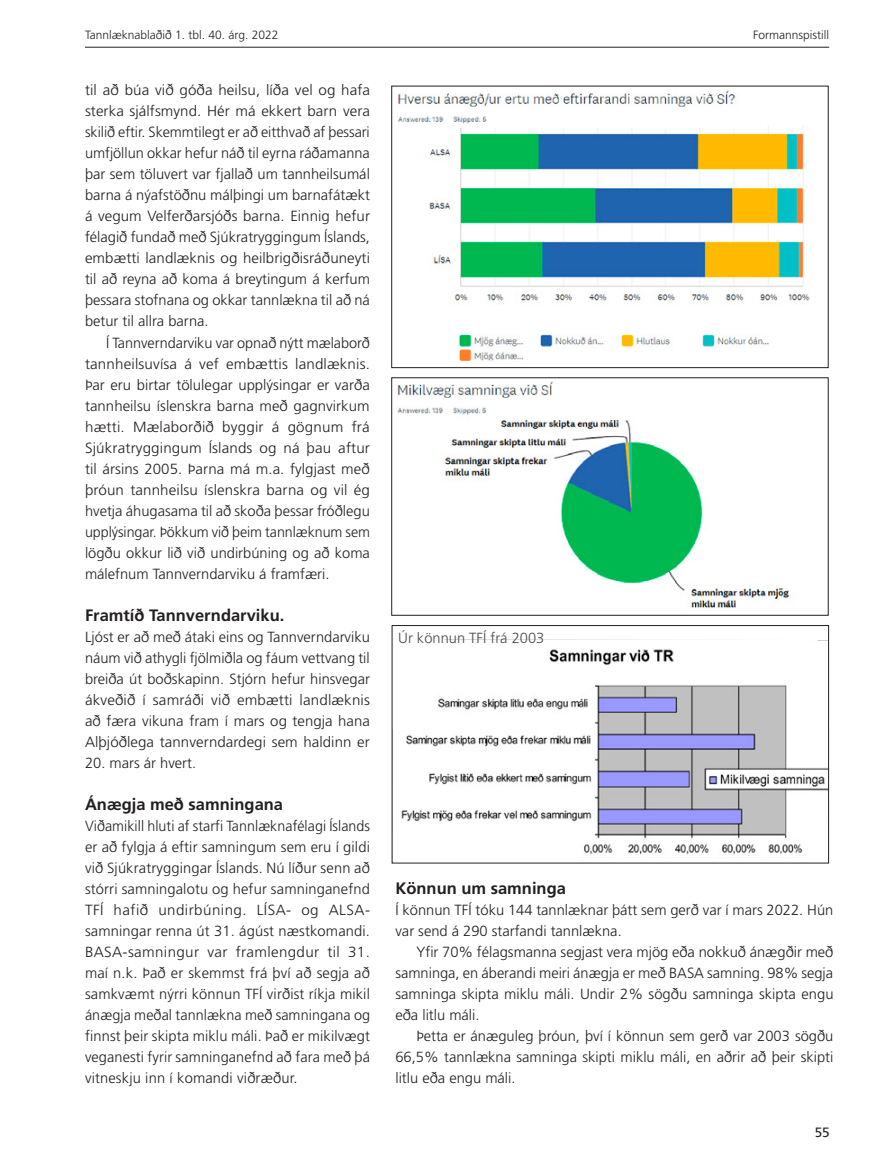
<style>
.page{position:relative;width:893px;height:1170px;background:#fff}
.page>*{position:absolute;margin:0;border:0;box-sizing:border-box;transform-origin:0 0}
.t1{font:700 16.5px "Frutiger LT Std";color:#231f20}
.t2{font:300 14.7px/21px "Frutiger LT Std";color:#231f20;text-align:justify}
.t3{font:300 14.7px "Frutiger LT Std";color:#4b4c4d}
.t4{font:13.5px "Frutiger LT Std";color:#231f20}
.t5{font:300 12px "Frutiger LT Std";color:#231f20}
</style>
<div class="page">
<hr style="left:85px;top:47px;width:744px;height:1px;background:#231f20">
<img style="left:429px;top:125px;width:381px;height:237px">
<div style="left:391px;top:86px;width:438px;height:282px;border:1px solid #231f20"></div>
<img style="left:397px;top:90px;width:367px;height:38px">
<img style="left:443px;top:420px;width:346px;height:189px">
<div style="left:391px;top:377px;width:438px;height:238px;border:1px solid #231f20"></div>
<img style="left:397px;top:381px;width:156px;height:34px">
<img style="left:401px;top:639px;width:426px;height:216px">
<div style="left:392px;top:625px;width:437px;height:238px;border:1px solid #231f20"></div>
<p class="t5" style="left:85px;top:28px;width:195px">Tannlæknablaðið 1. tbl. 40. árg. 2022</p>
<p class="t5" style="left:753px;top:28px;width:77px">Formannspistill</p>
<p class="t2" style="left:85px;top:80px;width:287px">til að búa við góða heilsu, líða vel og hafa sterka sjálfsmynd. Hér má ekkert barn vera skilið eftir. Skemmtilegt er að eitthvað af þessari umfjöllun okkar hefur náð til eyrna ráðamanna þar sem töluvert var fjallað um tannheilsumál barna á nýafstöðnu málþingi um barnafátækt á vegum Velferðarsjóðs barna. Einnig hefur félagið fundað með Sjúkratryggingum Íslands, embætti landlæknis og heilbrigðisráðuneyti til að reyna að koma á breytingum á kerfum þessara stofnana og okkar tannlækna til að ná betur til allra barna.</p>
<p class="t2" style="left:85px;top:332px;width:286px;text-indent:21px">Í Tannverndarviku var opnað nýtt mælaborð tannheilsuvísa á vef embættis landlæknis.<br>Þar eru birtar tölulegar upplýsingar er varða tannheilsu íslenskra barna með gagnvirkum hætti. Mælaborðið byggir á gögnum frá Sjúkratryggingum Íslands og ná þau aftur til ársins 2005. Þarna má m.a. fylgjast með þróun tannheilsu íslenskra barna og vil ég hvetja áhugasama til að skoða þessar fróðlegu upplýsingar. Þökkum við þeim tannlæknum sem lögðu okkur lið við undirbúning og að koma málefnum Tannverndarviku á framfæri.</p>
<p class="t1" style="left:85px;top:605px;width:201px">Framtíð Tannverndarviku.</p>
<p class="t2" style="left:85px;top:626px;width:286px">Ljóst er að með átaki eins og Tannverndarviku náum við athygli fjölmiðla og fáum vettvang til breiða út boðskapinn. Stjórn hefur hinsvegar ákveðið í samráði við embætti landlæknis að færa vikuna fram í mars og tengja hana Alþjóðlega tannverndardegi sem haldinn er</p>
<p class="t2" style="left:85px;top:752px;width:113px">20. mars ár hvert.</p>
<p class="t1" style="left:85px;top:794px;width:200px">Ánægja með samningana</p>
<p class="t2" style="left:85px;top:815px;width:287px">Viðamikill hluti af starfi Tannlæknafélagi Íslands er að fylgja á eftir samningum sem eru í gildi við Sjúkratryggingar Íslands. Nú líður senn að stórri samningalotu og hefur samninganefnd TFÍ hafið undirbúning. LÍSA- og ALSA&shy;samningar renna út 31. ágúst næstkomandi.<br>BASA-samningur var framlengdur til 31. maí n.k. Það er skemmst frá því að segja að samkvæmt nýrri könnun TFÍ virðist ríkja mikil ánægja meðal tannlækna með samningana og finnst þeir skipta miklu máli. Það er mikilvægt veganesti fyrir samninganefnd að fara með þá vitneskju inn í komandi viðræður.</p>
<p class="t3" style="left:398px;top:629px;width:148px">Úr könnun TFÍ frá 2003</p>
<p class="t1" style="left:395px;top:878px;width:172px">Könnun um samninga</p>
<p class="t2" style="left:395px;top:899px;width:439px">Í könnun TFÍ tóku 144 tannlæknar þátt sem gerð var í mars 2022. Hún var send á 290 starfandi tannlækna.</p>
<p class="t2" style="left:395px;top:941px;width:440px;text-indent:21px">Yfir 70% félagsmanna segjast vera mjög eða nokkuð ánægðir með samninga, en áberandi meiri ánægja er með BASA samning. 98% segja samninga skipta miklu máli. Undir 2% sögðu samninga skipta engu eða litlu máli.</p>
<p class="t2" style="left:395px;top:1025px;width:439px;text-indent:21px">Þetta er ánæguleg þróun, því í könnun sem gerð var 2003 sögðu 66,5% tannlækna samninga skipti miklu máli, en aðrir að þeir skipti litlu eða engu máli.</p>
<p class="t4" style="left:815px;top:1124px;width:17px">55</p>
</div>
